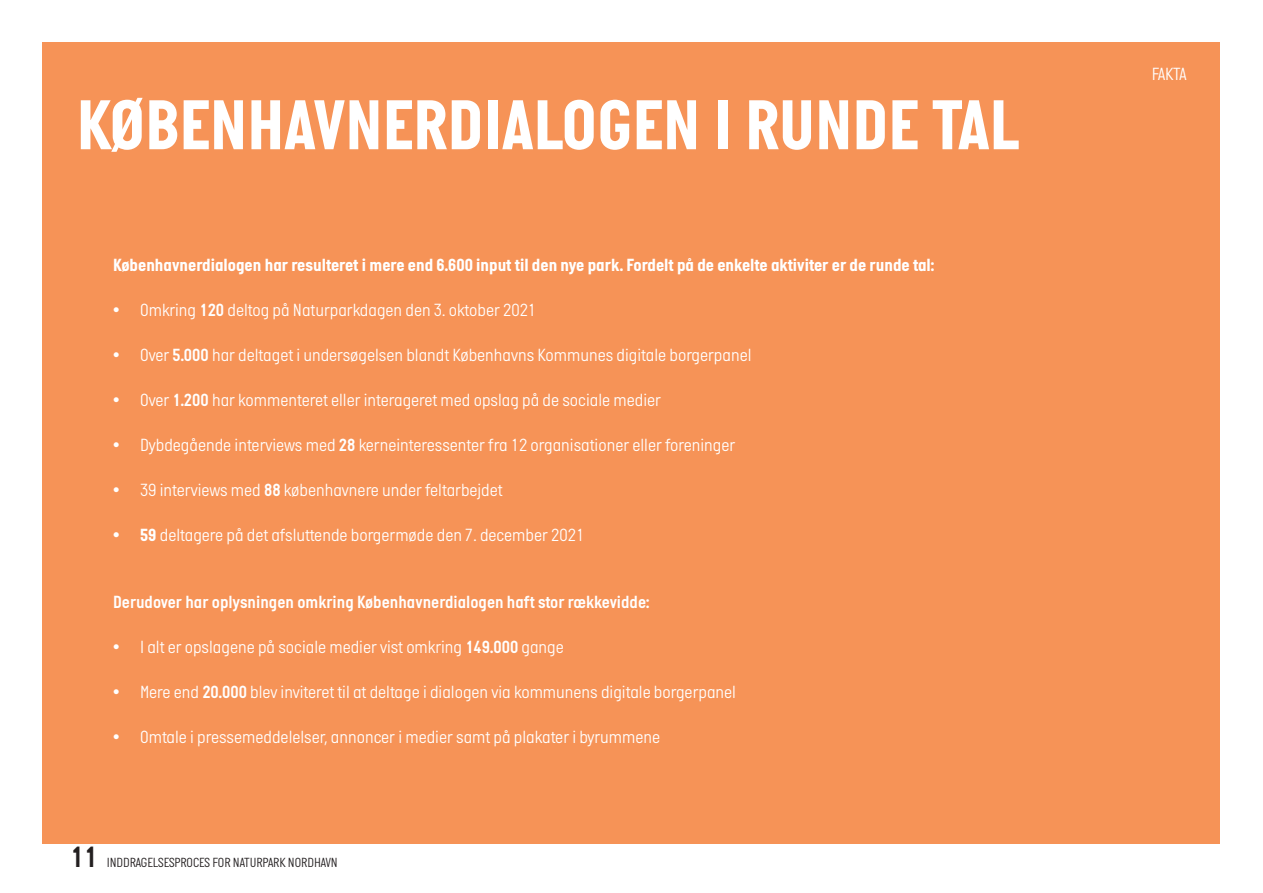
<style>
.page{position:relative;width:1263px;height:893px;background:#fff}
.page>*{position:absolute;margin:0;border:0;box-sizing:border-box;transform-origin:0 0}
.t1{font:700 72px "Italian Plate No Two";color:#fff}
.t2{font:30px "Italian Plate No Two D Bd";color:#231f20}
.t3{font:300 18px "Italian Plate No Two";color:#fff}
.t4{font:700 18px "Italian Plate No Two";color:#fff}
.t5{font:18px "Italian Plate No Two D Bd";color:#fff}
.t6{font:300 13.5px "Italian Plate No Two";color:#231f20}
.s1{font-family:"Italian Plate No Two D Bd";font-weight:400}
.s2{font-weight:700}
</style>
<div class="page">
<div style="left:43px;top:43px;width:1177px;height:800px;background:#f69357"></div>
<p class="t1" style="left:77px;top:86px;width:944px">KØBENHAVNERDIALOGEN I RUNDE TAL</p>
<p class="t4" style="left:113px;top:255px;width:823px">Københavnerdialogen har resulteret i mere end 6.600 input til den nye park. Fordelt på de enkelte aktiviter er de runde tal:</p>
<p class="t3" style="left:113px;top:300px;width:425px">• Omkring <span class="s1">120</span> deltog på Naturparkdagen den 3. oktober 2021</p>
<p class="t3" style="left:113px;top:345px;width:640px">• Over <span class="s1">5.000</span> har deltaget i undersøgelsen blandt Københavns Kommunes digitale borgerpanel</p>
<p class="t3" style="left:113px;top:390px;width:549px">• Over <span class="s1">1.200</span> har kommenteret eller interageret med opslag på de sociale medier</p>
<p class="t3" style="left:113px;top:435px;width:624px">• Dybdegående interviews med <span class="s1">28</span> kerneinteressenter fra 12 organisationer eller foreninger</p>
<p class="t3" style="left:113px;top:480px;width:391px">• 39 interviews med <span class="s1">88</span> københavnere under feltarbejdet</p>
<p class="t3" style="left:113px;top:525px;width:473px"><span class="s2">• 59</span> deltagere på det afsluttende borgermøde den 7. december 2021</p>
<p class="t5" style="left:113px;top:593px;width:538px">Derudover har oplysningen omkring Københavnerdialogen haft stor rækkevidde:</p>
<p class="t3" style="left:113px;top:638px;width:452px">• I alt er opslagene på sociale medier vist omkring <span class="s1">149.000</span> gange</p>
<p class="t3" style="left:113px;top:683px;width:624px">• Mere end <span class="s1">20.000</span> blev inviteret til at deltage i dialogen via kommunens digitale borgerpanel</p>
<p class="t3" style="left:113px;top:728px;width:549px">• Omtale i pressemeddelelser, annoncer i medier samt på plakater i byrummene</p>
<h2 class="t2" style="left:70px;top:841px;width:29px">11</h2>
<p class="t6" style="left:107px;top:856px;width:233px">INDDRAGELSESPROCES FOR NATURPARK NORDHAVN</p>
<p class="t3" style="left:1152px;top:64px;width:36px">FAKTA</p>
</div>
